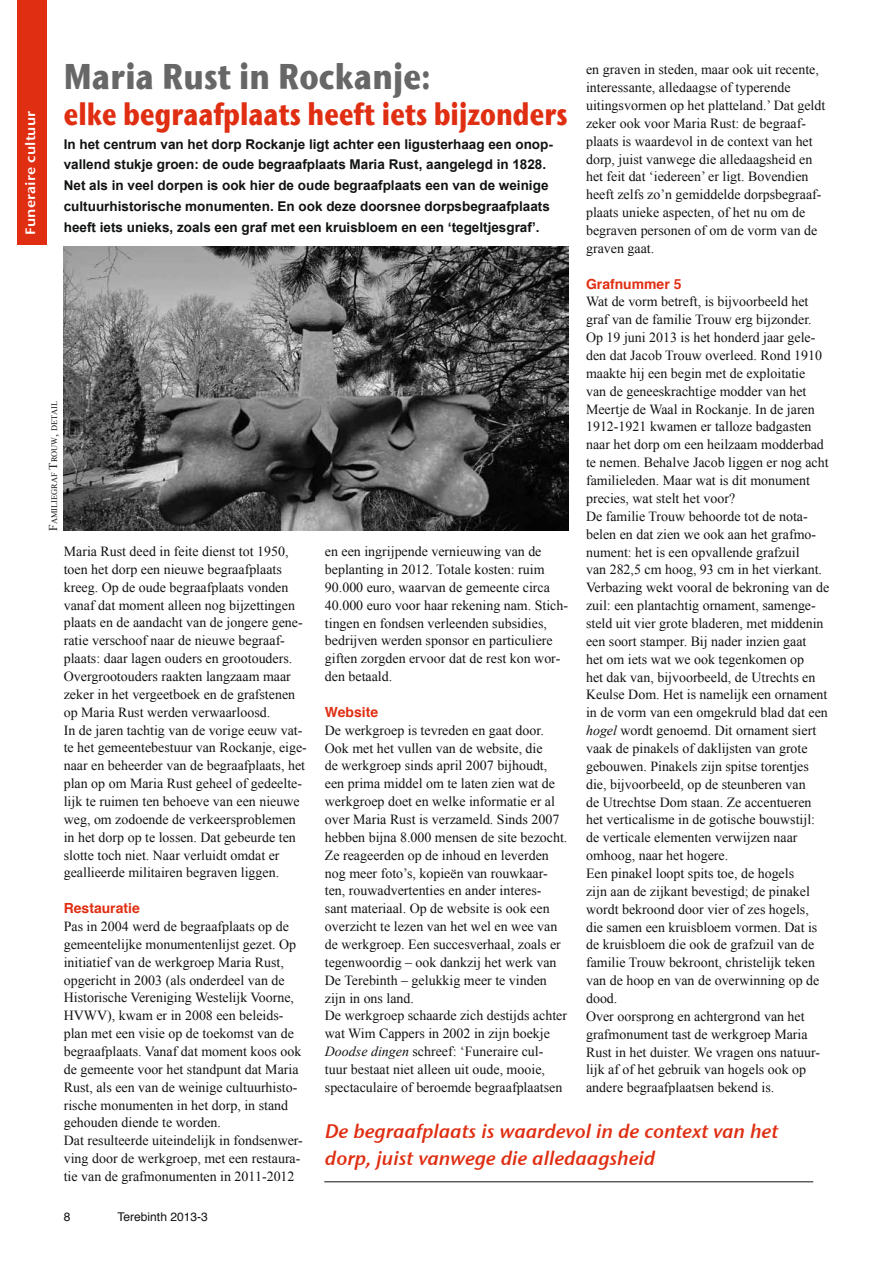
<style>
.page{position:relative;width:893px;height:1263px;background:#fff}
.page>*{position:absolute;margin:0;border:0;box-sizing:border-box;transform-origin:0 0}
.t1{font:700 35.7px "Stone Sans ITC";color:#676767;scale:.85 1}
.t2{font:700 30.9px "Stone Sans ITC";color:#e02e12;scale:.8 1}
.t3{font:19.5px/27px "Stone Sans Sem OSITCTT Semi Ita";color:#e02e12}
.t4{font:13.95px/17.9px "Times New Roman";color:#111212}
.t5{font:700 13.95px "Helvetica";color:#e02e12}
.t6{font:700 13.5px/20.7px "Arial";color:#111212}
.t7{font:13.5px "Stone Sans ITC Semi";letter-spacing:.01em;color:#fff;scale:1.1 1}
.t8{font:12px "Helvetica";color:#111212}
.t9{font:8.4px "Times New Roman";color:#111212}
.s1{font-style:italic}
.s2{font-size:12px}
</style>
<div class="page">
<div style="left:17px;top:0;width:30px;height:245px;background:#e02e12"></div>
<hr style="left:324px;top:1181px;width:489px;height:1px;background:#111212">
<img style="left:64px;top:247px;width:504px;height:283px">
<p class="t7" style="left:22px;top:235px;width:114px;rotate:-90deg">Funeraire cultuur</p>
<h1 class="t1" style="left:64px;top:54px;width:434px">Maria Rust in Rockanje:</h1>
<h2 class="t2" style="left:64px;top:94px;width:631px">elke begraafplaats heeft iets bijzonders</h2>
<p class="t6" style="left:64px;top:134px;width:491px">In het centrum van het dorp Rockanje ligt achter een ligusterhaag een onop&shy;vallend stukje groen: de oude begraafplaats Maria Rust, aangelegd in 1828.<br>Net als in veel dorpen is ook hier de oude begraafplaats een van de weinige cultuurhistorische monumenten. En ook deze doorsnee dorpsbegraafplaats heeft iets unieks, zoals een graf met een kruisbloem en een ‘tegeltjesgraf’.</p>
<p class="t4" style="left:586px;top:61px;width:241px">en graven in steden, maar ook uit recente, interessante, alledaagse of typerende uitingsvormen op het platteland.’ Dat geldt zeker ook voor Maria Rust: de begraaf&shy;plaats is waardevol in de context van het dorp, juist vanwege die alledaagsheid en het feit dat ‘iedereen’ er ligt. Bovendien heeft zelfs zo’n gemiddelde dorpsbegraaf&shy;plaats unieke aspecten, of het nu om de begraven personen of om de vorm van de graven gaat.</p>
<p class="t5" style="left:586px;top:272px;width:97px">Grafnummer 5</p>
<p class="t4" style="left:586px;top:293px;width:245px">Wat de vorm betreft, is bijvoorbeeld het graf van de familie Trouw erg bijzonder.<br>Op 19 juni 2013 is het honderd jaar gele&shy;den dat Jacob Trouw overleed. Rond 1910 maakte hij een begin met de exploitatie<br>van de geneeskrachtige modder van het Meertje de Waal in Rockanje. In de jaren 1912-1921 kwamen er talloze badgasten naar het dorp om een heilzaam modderbad te nemen. Behalve Jacob liggen er nog acht familieleden. Maar wat is dit monument precies, wat stelt het voor?<br>De familie Trouw behoorde tot de nota&shy;belen en dat zien we ook aan het grafmo&shy;nument: het is een opvallende grafzuil<br>van 282,5 cm hoog, 93 cm in het vierkant.<br>Verbazing wekt vooral de bekroning van de zuil: een plantachtig ornament, samenge&shy;steld uit vier grote bladeren, met middenin een soort stamper. Bij nader inzien gaat<br>het om iets wat we ook tegenkomen op<br>het dak van, bijvoorbeeld, de Utrechts en Keulse Dom. Het is namelijk een ornament in de vorm van een omgekruld blad dat een <span class="s1">hogel</span> wordt genoemd. Dit ornament siert vaak de pinakels of daklijsten van grote gebouwen. Pinakels zijn spitse torentjes die, bijvoorbeeld, op de steunberen van<br>de Utrechtse Dom staan. Ze accentueren het verticalisme in de gotische bouwstijl: de verticale elementen verwijzen naar omhoog, naar het hogere.<br>Een pinakel loopt spits toe, de hogels<br>zijn aan de zijkant bevestigd; de pinakel wordt bekroond door vier of zes hogels, die samen een kruisbloem vormen. Dat is de kruisbloem die ook de grafzuil van de familie Trouw bekroont, christelijk teken van de hoop en van de overwinning op de dood.<br>Over oorsprong en achtergrond van het grafmonument tast de werkgroep Maria Rust in het duister. We vragen ons natuur&shy;lijk af of het gebruik van hogels ook op andere begraafplaatsen bekend is.</p>
<p class="t9" style="left:49px;top:531px;width:131px;rotate:-90deg"><span class="s2">F</span>amiliegraf <span class="s2">T</span>rouw<span class="s2">,</span> detail</p>
<p class="t4" style="left:64px;top:542px;width:245px">Maria Rust deed in feite dienst tot 1950, toen het dorp een nieuwe begraafplaats kreeg. Op de oude begraafplaats vonden vanaf dat moment alleen nog bijzettingen plaats en de aandacht van de jongere gene&shy;ratie verschoof naar de nieuwe begraaf&shy;plaats: daar lagen ouders en grootouders.<br>Overgrootouders raakten langzaam maar zeker in het vergeetboek en de grafstenen op Maria Rust werden verwaarloosd.<br>In de jaren tachtig van de vorige eeuw vat&shy;te het gemeentebestuur van Rockanje, eige&shy;naar en beheerder van de begraafplaats, het plan op om Maria Rust geheel of gedeelte&shy;lijk te ruimen ten behoeve van een nieuwe weg, om zodoende de verkeersproblemen in het dorp op te lossen. Dat gebeurde ten slotte toch niet. Naar verluidt omdat er geallieerde militairen begraven liggen.</p>
<p class="t5" style="left:64px;top:897px;width:77px">Restauratie</p>
<p class="t4" style="left:64px;top:917px;width:241px">Pas in 2004 werd de begraafplaats op de gemeentelijke monumentenlijst gezet. Op initiatief van de werkgroep Maria Rust, opgericht in 2003 (als onderdeel van de Historische Vereniging Westelijk Voorne, HVWV), kwam er in 2008 een beleids&shy;plan met een visie op de toekomst van de begraafplaats. Vanaf dat moment koos ook de gemeente voor het standpunt dat Maria Rust, als een van de weinige cultuurhisto&shy;rische monumenten in het dorp, in stand gehouden diende te worden.<br>Dat resulteerde uiteindelijk in fondsenwer&shy;ving door de werkgroep, met een restaura&shy;tie van de grafmonumenten in 2011-2012</p>
<p class="t4" style="left:325px;top:542px;width:245px">en een ingrijpende vernieuwing van de beplanting in 2012. Totale kosten: ruim 90.000 euro, waarvan de gemeente circa 40.000 euro voor haar rekening nam. Stich&shy;tingen en fondsen verleenden subsidies, bedrijven werden sponsor en particuliere giften zorgden ervoor dat de rest kon wor&shy;den betaald.</p>
<p class="t5" style="left:325px;top:701px;width:55px">Website</p>
<p class="t4" style="left:325px;top:721px;width:244px">De werkgroep is tevreden en gaat door.<br>Ook met het vullen van de website, die<br>de werkgroep sinds april 2007 bijhoudt, een prima middel om te laten zien wat de werkgroep doet en welke informatie er al over Maria Rust is verzameld. Sinds 2007 hebben bijna 8.000 mensen de site bezocht.<br>Ze reageerden op de inhoud en leverden nog meer foto’s, kopieën van rouwkaar&shy;ten, rouwadvertenties en ander interes-<br>sant materiaal. Op de website is ook een overzicht te lezen van het wel en wee van de werkgroep. Een succesverhaal, zoals er tegenwoordig – ook dankzij het werk van De Terebinth – gelukkig meer te vinden zijn in ons land.<br>De werkgroep schaarde zich destijds achter wat Wim Cappers in 2002 in zijn boekje <span class="s1">Doodse dingen</span> schreef: ‘Funeraire cul&shy;tuur bestaat niet alleen uit oude, mooie, spectaculaire of beroemde begraafplaatsen</p>
<h3 class="t3" style="left:325px;top:1118px;width:455px">De begraafplaats is waardevol in de context van het dorp, juist vanwege die alledaagsheid</h3>
<p class="t8" style="left:64px;top:1207px;width:8px">8</p>
<p class="t8" style="left:118px;top:1207px;width:92px">Terebinth 2013-3</p>
</div>
